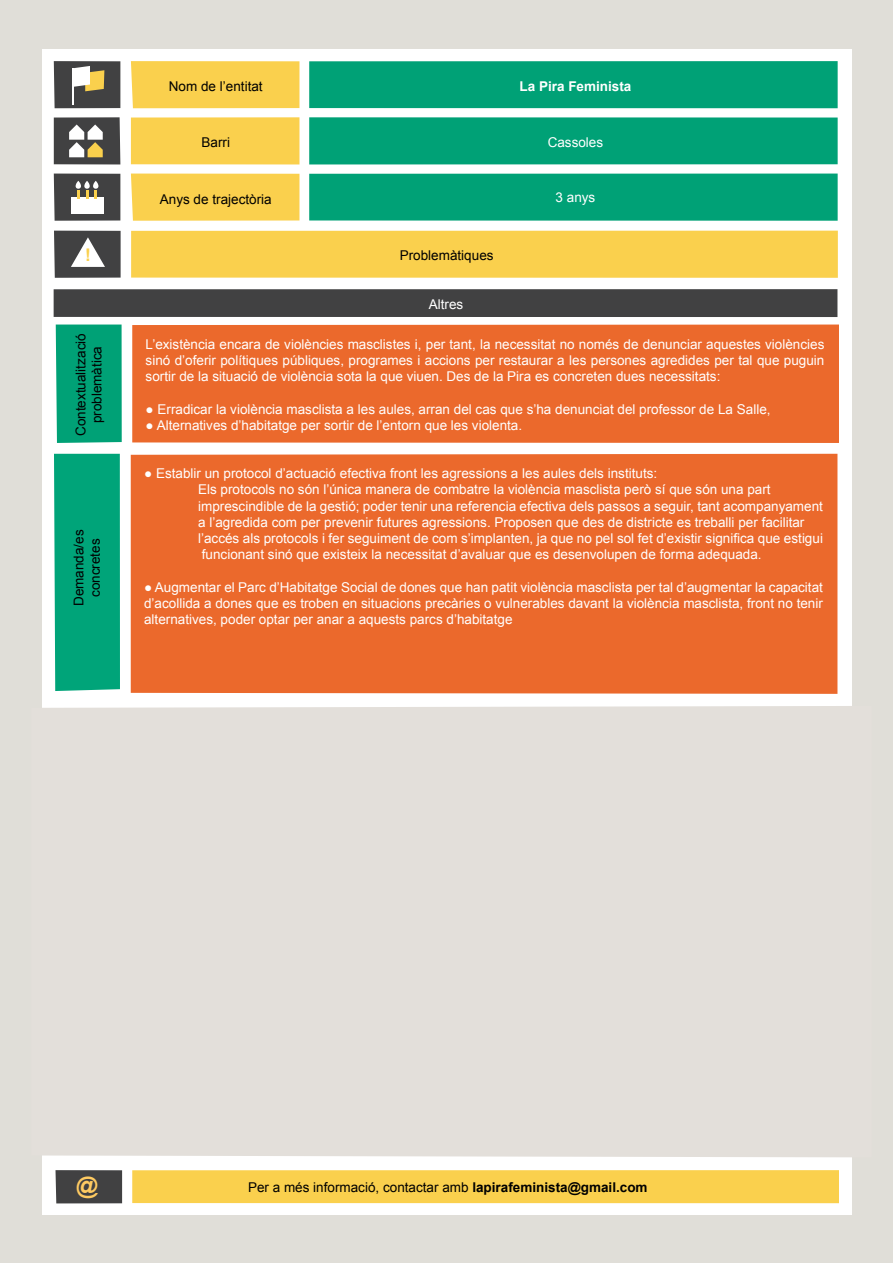
<style>
.page{position:relative;width:893px;height:1263px;background:#e0ded8}
.page>*{position:absolute;margin:0;border:0;box-sizing:border-box;transform-origin:0 0}
.t1{font:700 22.5px "Arial";color:#ffcb62}
.t2{font:700 17.4px "Arial";color:#fad04d}
.t3{font:13.5px/16.2px "Arial";color:#fff;text-align:justify}
.t4{font:13.5px/16.2px "Arial";color:#000;text-align:center}
.t5{font:700 13.5px "Arial";color:#fff}
.s1{font-weight:700}
</style>
<div class="page">
<div style="left:42px;top:49px;width:809px;height:1165px;background:#fff"></div>
<div style="left:309px;top:174px;width:529px;height:47px;background:#00a176"></div>
<div style="left:309px;top:117px;width:529px;height:47px;background:#00a176"></div>
<div style="left:309px;top:61px;width:529px;height:47px;background:#00a176"></div>
<div style="left:131px;top:231px;width:707px;height:47px;background:#fad04d"></div>
<div style="left:132px;top:324px;width:707px;height:119px;background:#eb692c"></div>
<svg style="left:54px;top:61px;width:66px;height:47px"></svg>
<svg style="left:54px;top:174px;width:66px;height:47px"></svg>
<svg style="left:54px;top:117px;width:66px;height:47px"></svg>
<div style="left:131px;top:61px;width:168px;height:47px;background:#fad04d"></div>
<div style="left:131px;top:117px;width:168px;height:47px;background:#fad04d"></div>
<div style="left:131px;top:174px;width:168px;height:47px;background:#fad04d"></div>
<div style="left:56px;top:324px;width:66px;height:119px;background:#00a176"></div>
<hr style="left:71px;top:204px;width:32px;height:3px;background:#fff">
<svg style="left:54px;top:231px;width:67px;height:47px"></svg>
<div style="left:132px;top:1170px;width:707px;height:33px;background:#fad04d"></div>
<div style="left:56px;top:1170px;width:66px;height:33px;background:#414142"></div>
<div style="left:42px;top:706px;width:809px;height:451px;background:#e3dfda"></div>
<div style="left:54px;top:289px;width:783px;height:28px;background:#414142"></div>
<div style="left:131px;top:454px;width:706px;height:240px;background:#eb692c"></div>
<div style="left:54px;top:454px;width:66px;height:237px;background:#00a479"></div>
<p class="t2" style="left:85px;top:243px;width:7px">!</p>
<p class="t4" style="left:73px;top:436px;width:104px;rotate:-90deg">Contextualització problemàtica</p>
<p class="t4" style="left:71px;top:606px;width:78px;rotate:-90deg">Demanda/es concretes</p>
<p class="t4" style="left:169px;top:78px;width:95px">Nom de l’entitat</p>
<p class="t5" style="left:520px;top:77px;width:113px">La Pira Feminista</p>
<p class="t4" style="left:202px;top:135px;width:30px">Barri</p>
<p class="t3" style="left:548px;top:135px;width:57px">Cassoles</p>
<p class="t4" style="left:160px;top:191px;width:113px">Anys de trajectòria</p>
<p class="t3" style="left:556px;top:190px;width:41px">3 anys</p>
<p class="t4" style="left:400px;top:248px;width:95px">Problemàtiques</p>
<p class="t3" style="left:429px;top:296px;width:36px">Altres</p>
<p class="t3" style="left:146px;top:336px;width:680px">L’existència encara de violències masclistes i, per tant, la necessitat no només de denunciar aquestes violències sinó d’oferir polítiques públiques, programes i accions per restaurar a les persones agredides per tal que puguin sortir de la situació de violència sota la que viuen. Des de la Pira es concreten dues necessitats:</p>
<p class="t3" style="left:146px;top:401px;width:626px">● Erradicar la violència masclista a les aules, arran del cas que s’ha denunciat del professor de La Salle,</p>
<p class="t3" style="left:146px;top:417px;width:378px">● Alternatives d’habitatge per sortir de l’entorn que les violenta.</p>
<p class="t3" style="left:198px;top:465px;width:626px;text-align:left;text-indent:-54px">● Establir un protocol d’actuació efectiva front les agressions a les aules dels instituts:<br>Els protocols no són l’única manera de combatre la violència masclista però sí que són una part imprescindible de la gestió; poder tenir una referencia efectiva dels passos a seguir, tant acompanyament a l’agredida com per prevenir futures agressions. Proposen que des de districte es treballi per facilitar l’accés als protocols i fer seguiment de com s’implanten, ja que no pel sol fet d’existir significa que estigui funcionant sinó que existeix la necessitat d’avaluar que es desenvolupen de forma adequada.</p>
<p class="t3" style="left:144px;top:579px;width:680px">● Augmentar el Parc d’Habitatge Social de dones que han patit violència masclista per tal d’augmentar la capacitat d’acollida a dones que es troben en situacions precàries o vulnerables davant la violència masclista, front no tenir alternatives, poder optar per anar a aquests parcs d’habitatge</p>
<h1 class="t1" style="left:76px;top:1170px;width:23px">@</h1>
<p class="t4" style="left:248px;top:1179px;width:401px">Per a més informació, contactar amb <span class="s1">lapirafeminista@gmail.com</span></p>
</div>
